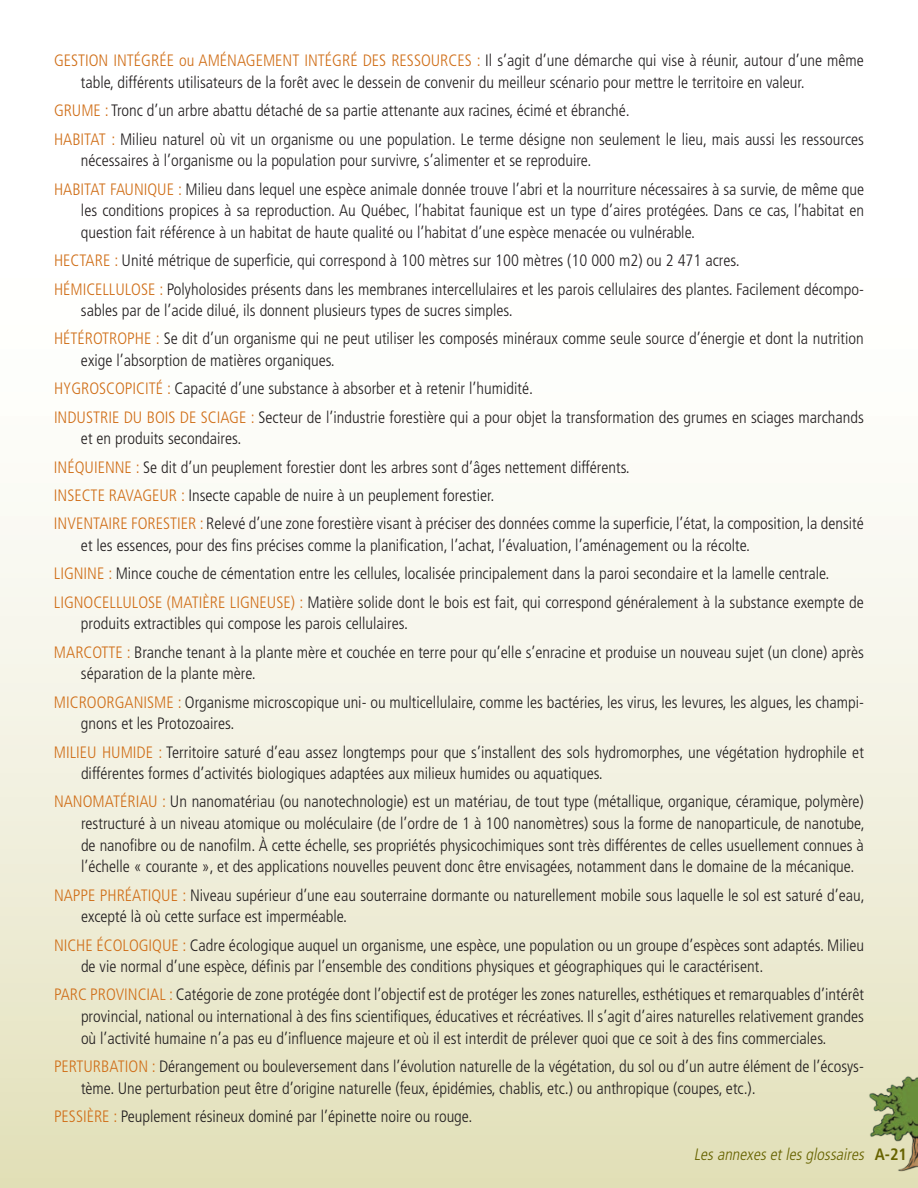
<style>
.page{position:relative;width:918px;height:1188px;background:#fff}
.page>*{position:absolute;margin:0;border:0;box-sizing:border-box;transform-origin:0 0}
.t1{font:300 condensed 16.5px/21.6px "Frutiger";color:#231f20}
.t2{font:300 condensed 16.5px "Frutiger";color:#d06f19}
.t3{font:italic 300 condensed 16.5px "Frutiger";color:#676300}
.s1{color:#d06f19}
.s2{font-weight:700;font-style:normal}
</style>
<div class="page">
<div style="left:0;top:0;width:918px;height:1188px;background:linear-gradient(to bottom,#fff,#e6e4c3)"></div>
<img style="left:868px;top:1076px;width:50px;height:95px">
<p class="t2" style="left:54px;top:51px;width:18px">Gestion</p>
<p class="t2" style="left:114px;top:51px;width:9px">intégrée</p>
<p class="t2" style="left:179px;top:51px;width:39px">ou Aménagement</p>
<p class="t2" style="left:305px;top:51px;width:9px">intégré</p>
<p class="t2" style="left:363px;top:51px;width:9px">des</p>
<p class="t2" style="left:391px;top:51px;width:9px">ressources</p>
<p class="t1" style="left:81px;top:50px;width:784px;text-indent:396px"><span class="s1">:</span> Il s’agit d’une démarche qui vise à réunir, autour d’une même table, différents utilisateurs de la forêt avec le dessein de convenir du meilleur scénario pour mettre le territoire en valeur.</p>
<p class="t1" style="left:54px;top:97px;width:811px;line-height:28.3px"><span class="s1">GRUME :</span> Tronc d’un arbre abattu détaché de sa partie attenante aux racines, écimé et ébranché.<br><span class="s1">HABITAT :</span> Milieu naturel où vit un organisme ou une population. Le terme désigne non seulement le lieu, mais aussi les ressources</p>
<p class="t1" style="left:81px;top:150px;width:512px">nécessaires à l’organisme ou la population pour survivre, s’alimenter et se reproduire.</p>
<p class="t2" style="left:54px;top:180px;width:18px">Habitat</p>
<p class="t2" style="left:110px;top:180px;width:8px">faunique</p>
<p class="t1" style="left:81px;top:178px;width:785px;text-align:justify;text-indent:97px"><span class="s1">:</span> Milieu dans lequel une espèce animale donnée trouve l’abri et la nourriture nécessaires à sa survie, de même que les conditions propices à sa reproduction. Au Québec, l’habitat faunique est un type d’aires protégées. Dans ce cas, l’habitat en question fait référence à un habitat de haute qualité ou l’habitat d’une espèce menacée ou vulnérable.</p>
<p class="t1" style="left:54px;top:247px;width:687px;line-height:28.3px"><span class="s1">HECTARE :</span> Unité métrique de superficie, qui correspond à 100 mètres sur 100 mètres (10 000 m2) ou 2 471 acres.<br><span class="s1">Hémicellulose</span></p>
<p class="t1" style="left:81px;top:278px;width:784px;text-indent:79px"><span class="s1">:</span> Polyholosides présents dans les membranes intercellulaires et les parois cellulaires des plantes. Facilement décompo&shy;sables par de l’acide dilué, ils donnent plusieurs types de sucres simples.</p>
<p class="t1" style="left:81px;top:328px;width:784px;text-indent:-27px"><span class="s1">HÉTÉROTROPHE :</span> Se dit d’un organisme qui ne peut utiliser les composés minéraux comme seule source d’énergie et dont la nutrition exige l’absorption de matières organiques.</p>
<p class="t1" style="left:54px;top:375px;width:812px;line-height:28.3px"><span class="s1">HYGROSCOPICITÉ :</span> Capacité d’une substance à absorber et à retenir l’humidité.<br><span class="s1">INDUSTRIE DU BOIS DE SCIAGE :</span> Secteur de l’industrie forestière qui a pour objet la transformation des grumes en sciages marchands</p>
<p class="t1" style="left:54px;top:425px;width:811px;line-height:28.3px;text-indent:27px">et en produits secondaires.<br><span class="s1">INÉQUIENNE :</span> Se dit d’un peuplement forestier dont les arbres sont d’âges nettement différents.<br><span class="s1">INSECTE RAVAGEUR :</span> Insecte capable de nuire à un peuplement forestier.<br><span class="s1">INVENTAIRE FORESTIER :</span> Relevé d’une zone forestière visant à préciser des données comme la superficie, l’état, la composition, la densité</p>
<p class="t1" style="left:54px;top:531px;width:811px;line-height:28.3px;text-indent:27px">et les essences, pour des fins précises comme la planification, l’achat, l’évaluation, l’aménagement ou la récolte.<br><span class="s1">LIGNINE :</span> Mince couche de cémentation entre les cellules, localisée principalement dans la paroi secondaire et la lamelle centrale.<br><span class="s1">LIGNOCELLULOSE (MATIÈRE LIGNEUSE) :</span> Matière solide dont le bois est fait, qui correspond généralement à la substance exempte de</p>
<p class="t1" style="left:54px;top:610px;width:811px;line-height:28.3px;text-indent:27px">produits extractibles qui compose les parois cellulaires.<br><span class="s1">MARCOTTE :</span> Branche tenant à la plante mère et couchée en terre pour qu’elle s’enracine et produise un nouveau sujet (un clone) après</p>
<p class="t1" style="left:54px;top:660px;width:811px;line-height:28.3px;text-indent:27px">séparation de la plante mère.<br><span class="s1">MICROORGANISME :</span> Organisme microscopique uni- ou multicellulaire, comme les bactéries, les virus, les levures, les algues, les champi-</p>
<p class="t1" style="left:54px;top:710px;width:811px;line-height:28.3px;text-indent:27px">gnons et les Protozoaires.<br><span class="s1">MILIEU HUMIDE :</span> Territoire saturé d’eau assez longtemps pour que s’installent des sols hydromorphes, une végétation hydrophile et</p>
<p class="t1" style="left:81px;top:763px;width:523px">différentes formes d’activités biologiques adaptées aux milieux humides ou aquatiques.</p>
<p class="t2" style="left:54px;top:792px;width:20px">Nanomatériau</p>
<p class="t1" style="left:81px;top:791px;width:785px;text-align:justify;text-indent:81px"><span class="s1">:</span> Un nanomatériau (ou nanotechnologie) est un matériau, de tout type (métallique, organique, céramique, polymère) restructuré à un niveau atomique ou moléculaire (de l’ordre de 1 à 100 nanomètres) sous la forme de nanoparticule, de nanotube, de nanofibre ou de nanofilm. À cette échelle, ses propriétés physicochimiques sont très différentes de celles usuellement connues à l’échelle « courante », et des applications nouvelles peuvent donc être envisagées, notamment dans le domaine de la mécanique.</p>
<p class="t1" style="left:81px;top:884px;width:785px;text-indent:-27px"><span class="s1">NAPPE PHRÉATIQUE :</span> Niveau supérieur d’une eau souterraine dormante ou naturellement mobile sous laquelle le sol est saturé d’eau, excepté là où cette surface est imperméable.</p>
<p class="t2" style="left:54px;top:935px;width:18px">Niche</p>
<p class="t2" style="left:97px;top:935px;width:9px">écologique</p>
<p class="t1" style="left:81px;top:934px;width:785px;text-indent:102px"><span class="s1">:</span> Cadre écologique auquel un organisme, une espèce, une population ou un groupe d’espèces sont adaptés. Milieu de vie normal d’une espèce, définis par l’ensemble des conditions physiques et géographiques qui le caractérisent.</p>
<p class="t1" style="left:81px;top:984px;width:785px;text-align:justify;text-indent:-27px"><span class="s1">PARC PROVINCIAL :</span> Catégorie de zone protégée dont l’objectif est de protéger les zones naturelles, esthétiques et remarquables d’intérêt provincial, national ou international à des fins scientifiques, éducatives et récréatives. Il s’agit d’aires naturelles relativement grandes où l’activité humaine n’a pas eu d’influence majeure et où il est interdit de prélever quoi que ce soit à des fins commerciales.</p>
<p class="t1" style="left:81px;top:1056px;width:784px;text-indent:-27px"><span class="s1">PERTURBATION :</span> Dérangement ou bouleversement dans l’évolution naturelle de la végétation, du sol ou d’un autre élément de l’écosys&shy;tème. Une perturbation peut être d’origine naturelle (feux, épidémies, chablis, etc.) ou anthropique (coupes, etc.).</p>
<p class="t1" style="left:54px;top:1106px;width:420px"><span class="s1">PESSIÈRE :</span> Peuplement résineux dominé par l’épinette noire ou rouge.</p>
<p class="t3" style="left:694px;top:1145px;width:215px">Lesannexesetlesglossaires <span class="s2">A - 2 1</span></p>
</div>
